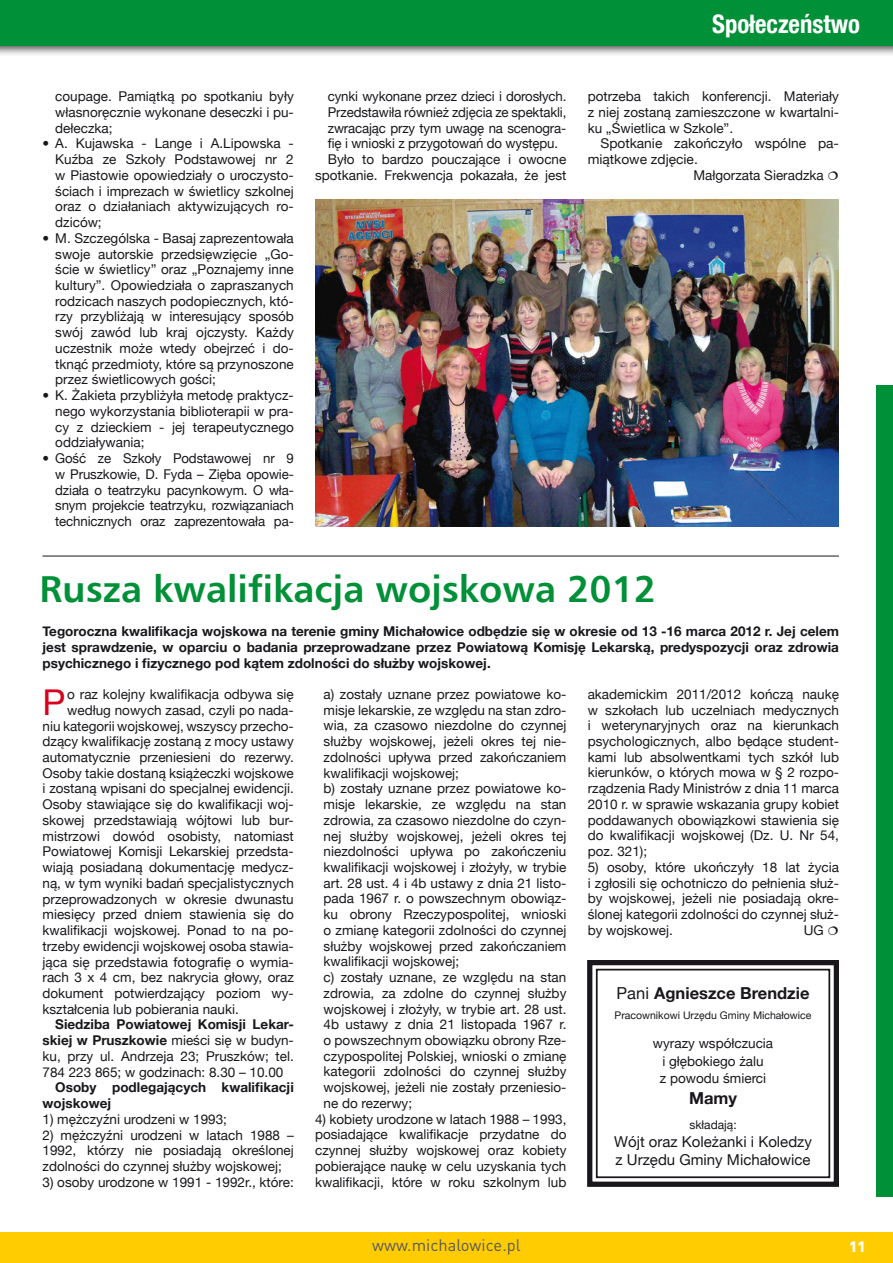
<style>
.page{position:relative;width:893px;height:1263px;background:#fff}
.page>*{position:absolute;margin:0;border:0;box-sizing:border-box;transform-origin:0 0}
.t1{font:700 37.5px "Humnst 777 EU";color:#009037}
.t2{font:35.55px "Helvetica Neue";color:#d8001c}
.t3{font:700 condensed 25.5px "Helvetica Neue LT Com";color:#fff}
.t4{font:700 16.5px "Helvetica Neue";color:#1a171c}
.t5{font:16.5px "DIN Pro";color:#58585a}
.t6{font:15px/18px "Helvetica Neue";color:#1a171c}
.t7{font:900 15px "DIN";color:#fff}
.t8{font:13.5px/15.8px "Helvetica Neue";color:#1a171c;text-align:justify}
.t9{font:700 13.5px/15.8px "Helvetica Neue";color:#1a171c}
.t10{font:12px "Helvetica Neue";color:#1a171c}
.t11{font:10.5px "Helvetica Neue";color:#1a171c}
.s1{font-weight:700}
.s2{font-weight:400}
</style>
<div class="page">
<div style="left:0;top:0;width:893px;height:56px;background:#1a171c;opacity:.75"></div>
<div style="left:0;top:0;width:893px;height:45px;background:#009037"></div>
<div style="left:0;top:1233px;width:893px;height:30px;background:#fecc00"></div>
<div style="left:877px;top:385px;width:16px;height:812px;background:#009037"></div>
<img style="left:316px;top:199px;width:523px;height:327px">
<hr style="left:43px;top:556px;width:796px;height:1px;background:#1a171c">
<svg style="left:587px;top:960px;width:252px;height:227px"></svg>
<div style="left:596px;top:969px;width:234px;height:209px;border:2px solid #1a171c"></div>
<p class="t8" style="left:55px;top:88px;width:240px">coupage. Pamiątką po spotkaniu były własnoręcznie wykonane deseczki i pu&shy;dełeczka;</p>
<p class="t8" style="left:55px;top:136px;width:240px;text-indent:-13px">• A. Kujawska - Lange i A.Lipowska - Kuźba ze Szkoły Podstawowej nr 2 w Piastowie opowiedziały o uroczysto&shy;ściach i imprezach w świetlicy szkolnej oraz o działaniach aktywizujących ro&shy;dziców;</p>
<p class="t8" style="left:55px;top:230px;width:240px;text-indent:-13px">• M. Szczególska - Basaj zaprezentowała swoje autorskie przedsięwzięcie „Go&shy;ście w świetlicy” oraz „Poznajemy inne kultury”. Opowiedziała o zapraszanych rodzicach naszych podopiecznych, któ&shy;rzy przybliżają w interesujący sposób swój zawód lub kraj ojczysty. Każdy uczestnik może wtedy obejrzeć i do&shy;tknąć przedmioty, które są przynoszone przez świetlicowych gości;</p>
<p class="t8" style="left:55px;top:387px;width:240px;text-indent:-13px">• K. Żakieta przybliżyła metodę praktycz&shy;nego wykorzystania biblioterapii w pra&shy;cy z dzieckiem - jej terapeutycznego oddziaływania;</p>
<p class="t8" style="left:55px;top:450px;width:240px;text-indent:-13px">• Gość ze Szkoły Podstawowej nr 9 w Pruszkowie, D. Fyda – Zięba opowie&shy;działa o teatrzyku pacynkowym. O wła&shy;snym projekcie teatrzyku, rozwiązaniach technicznych oraz zaprezentowała pa-</p>
<p class="t8" style="left:328px;top:88px;width:240px">cynki wykonane przez dzieci i dorosłych.</p>
<p class="t8" style="left:328px;top:104px;width:240px">Przedstawiła również zdjęcia ze spektakli,</p>
<p class="t8" style="left:328px;top:120px;width:240px">zwracając przy tym uwagę na scenogra-</p>
<p class="t8" style="left:328px;top:135px;width:232px">fię i wnioski z przygotowań do występu.</p>
<p class="t8" style="left:328px;top:151px;width:240px">Było to bardzo pouczające i owocne</p>
<p class="t8" style="left:315px;top:167px;width:253px">spotkanie. Frekwencja pokazała, że jest</p>
<h3 class="t3" style="left:712px;top:8px;width:149px">Społeczeństwo</h3>
<p class="t8" style="left:588px;top:88px;width:253px">potrzeba takich konferencji. Materiały z niej zostaną zamieszczone w kwartalni&shy;ku „Świetlica w Szkole”.</p>
<p class="t8" style="left:600px;top:136px;width:240px">Spotkanie zakończyło wspólne pa-</p>
<p class="t8" style="left:588px;top:151px;width:112px">miątkowe zdjęcie.</p>
<p class="t8" style="left:693px;top:167px;width:132px">Małgorzata Sieradzka</p>
<h1 class="t1" style="left:40px;top:565px;width:618px">Rusza kwalifikacja wojskowa 2012</h1>
<p class="t9" style="left:43px;top:623px;width:798px;text-align:justify">Tegoroczna kwalifikacja wojskowa na terenie gminy Michałowice odbędzie się w okresie od 13 -16 marca 2012 r. Jej celem jest sprawdzenie, w oparciu o badania przeprowadzane przez Powiatową Komisję Lekarską, predyspozycji oraz zdrowia psychicznego i fizycznego pod kątem zdolności do służby wojskowej.</p>
<h2 class="t2" style="left:43px;top:681px;width:25px">P</h2>
<p class="t8" style="left:67px;top:686px;width:228px">o raz kolejny kwalifikacja odbywa się</p>
<p class="t8" style="left:67px;top:702px;width:228px">według nowych zasad, czyli po nada-</p>
<p class="t8" style="left:43px;top:718px;width:253px">niu kategorii wojskowej, wszyscy przecho-</p>
<p class="t8" style="left:43px;top:733px;width:253px">dzący kwalifikację zostaną z mocy ustawy</p>
<p class="t8" style="left:43px;top:749px;width:253px">automatycznie przeniesieni do rezerwy.</p>
<p class="t8" style="left:43px;top:765px;width:253px">Osoby takie dostaną książeczki wojskowe</p>
<p class="t8" style="left:43px;top:781px;width:253px">i zostaną wpisani do specjalnej ewidencji.</p>
<p class="t8" style="left:43px;top:796px;width:253px">Osoby stawiające się do kwalifikacji woj-</p>
<p class="t8" style="left:43px;top:812px;width:253px">skowej przedstawiają wójtowi lub bur-</p>
<p class="t8" style="left:43px;top:828px;width:253px">mistrzowi dowód osobisty, natomiast</p>
<p class="t8" style="left:43px;top:843px;width:253px">Powiatowej Komisji Lekarskiej przedsta-</p>
<p class="t8" style="left:43px;top:859px;width:253px">wiają posiadaną dokumentację medycz-</p>
<p class="t8" style="left:43px;top:875px;width:253px">ną, w tym wyniki badań specjalistycznych</p>
<p class="t8" style="left:43px;top:891px;width:253px">przeprowadzonych w okresie dwunastu</p>
<p class="t8" style="left:43px;top:906px;width:253px">miesięcy przed dniem stawienia się do</p>
<p class="t8" style="left:43px;top:922px;width:253px">kwalifikacji wojskowej. Ponad to na po-</p>
<p class="t8" style="left:43px;top:938px;width:253px">trzeby ewidencji wojskowej osoba stawia-</p>
<p class="t8" style="left:43px;top:954px;width:253px">jąca się przedstawia fotografię o wymia-</p>
<p class="t8" style="left:43px;top:969px;width:253px">rach 3 x 4 cm, bez nakrycia głowy, oraz</p>
<p class="t8" style="left:43px;top:985px;width:253px">dokument potwierdzający poziom wy-</p>
<p class="t8" style="left:43px;top:1001px;width:198px">kształcenia lub pobierania nauki.</p>
<p class="t8" style="left:43px;top:1016px;width:253px;text-indent:13px"><span class="s1">Siedziba Powiatowej Komisji Lekar&shy;skiej w Pruszkowie</span> mieści się w budyn&shy;ku, przy ul. Andrzeja 23; Pruszków; tel.<br>784 223 865; w godzinach: 8.30 – 10.00</p>
<p class="t9" style="left:43px;top:1079px;width:253px;text-indent:13px">Osoby podlegających kwalifikacji wojskowej</p>
<p class="t8" style="left:43px;top:1111px;width:186px">1) mężczyźni urodzeni w 1993;</p>
<p class="t8" style="left:43px;top:1127px;width:253px">2) mężczyźni urodzeni w latach 1988 – 1992, którzy nie posiadają określonej zdolności do czynnej służby wojskowej;</p>
<p class="t8" style="left:43px;top:1174px;width:253px">3) osoby urodzone w 1991 - 1992r., które:</p>
<p class="t8" style="left:324px;top:686px;width:244px;text-align:left">a) zostały uznane przez powiatowe ko&shy;misje lekarskie, ze względu na stan zdro&shy;wia, za czasowo niezdolne do czynnej służby wojskowej, jeżeli okres tej nie&shy;zdolności upływa przed zakończaniem kwalifikacji wojskowej;<br>b) zostały uznane przez powiatowe ko&shy;misje lekarskie, ze względu na stan zdrowia, za czasowo niezdolne do czyn&shy;nej służby wojskowej, jeżeli okres tej niezdolności upływa po zakończeniu kwalifikacji wojskowej i złożyły, w trybie art. 28 ust. 4 i 4b ustawy z dnia 21 listo&shy;pada 1967 r. o powszechnym obowiąz&shy;ku obrony Rzeczypospolitej, wnioski o zmianę kategorii zdolności do czynnej służby wojskowej przed zakończaniem kwalifikacji wojskowej;<br>c) zostały uznane, ze względu na stan zdrowia, za zdolne do czynnej służby wojskowej i złożyły, w trybie art. 28 ust.<br>4b ustawy z dnia 21 listopada 1967 r. o powszechnym obowiązku obrony Rze&shy;czypospolitej Polskiej, wnioski o zmianę kategorii zdolności do czynnej służby wojskowej, jeżeli nie zostały przeniesio&shy;ne do rezerwy;</p>
<p class="t8" style="left:315px;top:1111px;width:253px">4) kobiety urodzone w latach 1988 – 1993, posiadające kwalifikacje przydatne do czynnej służby wojskowej oraz kobiety pobierające naukę w celu uzyskania tych kwalifikacji, które w roku szkolnym lub</p>
<p class="t8" style="left:588px;top:686px;width:253px">akademickim 2011/2012 kończą naukę w szkołach lub uczelniach medycznych i weterynaryjnych oraz na kierunkach psychologicznych, albo będące student&shy;kami lub absolwentkami tych szkół lub kierunków, o których mowa w § 2 rozpo&shy;rządzenia Rady Ministrów z dnia 11 marca 2010 r. w sprawie wskazania grupy kobiet poddawanych obowiązkowi stawienia się do kwalifikacji wojskowej (Dz. U. Nr 54, poz. 321);</p>
<p class="t8" style="left:588px;top:859px;width:253px">5) osoby, które ukończyły 18 lat życia i zgłosili się ochotniczo do pełnienia służ&shy;by wojskowej, jeżeli nie posiadają okre&shy;ślonej kategorii zdolności do czynnej służ&shy;by wojskowej.</p>
<p class="t8" style="left:804px;top:922px;width:21px">UG</p>
<p class="t4" style="left:617px;top:983px;width:194px"><span class="s2">Pani</span> Agnieszce Brendzie</p>
<p class="t11" style="left:615px;top:1009px;width:198px">Pracownikowi Urzędu Gminy Michałowice</p>
<p class="t8" style="left:653px;top:1035px;width:122px;line-height:17.2px;text-align:center">wyrazy współczucia i głębokiego żalu<br>z powodu śmierci</p>
<p class="t4" style="left:689px;top:1088px;width:49px">Mamy</p>
<p class="t10" style="left:689px;top:1117px;width:49px">składają:</p>
<p class="t6" style="left:614px;top:1132px;width:199px">Wójt oraz Koleżanki i Koledzy z Urzędu Gminy Michałowice</p>
<p class="t5" style="left:372px;top:1234px;width:150px">www.michalowice.pl</p>
<p class="t7" style="left:849px;top:1236px;width:18px">11</p>
</div>
